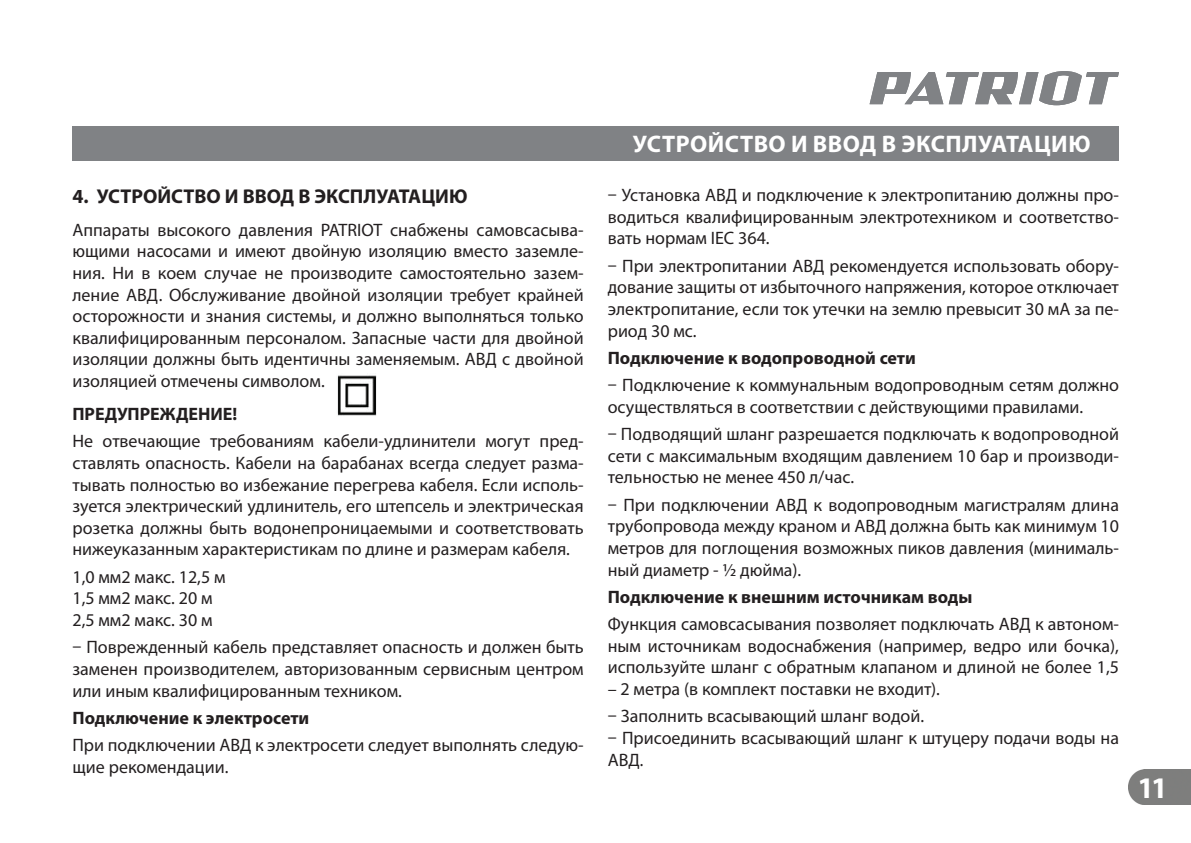
<style>
.page{position:relative;width:1191px;height:843px;background:#fff}
.page>*{position:absolute;margin:0;border:0;box-sizing:border-box;transform-origin:0 0}
.t1{font:700 30px "Myriad Pro";color:#fff}
.t2{font:700 24px "Myriad Pro";letter-spacing:.02em;color:#fff}
.t3{font:700 20px "Myriad Pro";color:#231f20}
.t4{font:18px/21.6px "Myriad Pro";color:#231f20;text-align:justify}
.t5{font:700 18px "Myriad Pro";color:#231f20}
</style>
<div class="page">
<div style="left:1129px;top:769px;width:62px;height:35px;background:#7e7e7d"></div>
<svg style="left:870px;top:71px;width:249px;height:34px"></svg>
<div style="left:72px;top:126px;width:1047px;height:34px;background:#808285"></div>
<img style="left:337px;top:375px;width:40px;height:41px">
<p class="t3" style="left:72px;top:185px;width:397px">4. УСТРОЙСТВО И ВВОД В ЭКСПЛУАТАЦИЮ</p>
<p class="t4" style="left:72px;top:218px;width:513px">Аппараты высокого давления PATRIOT снабжены самовсасыва&shy;ющими насосами и имеют двойную изоляцию вместо заземле&shy;ния. Ни в коем случае не производите самостоятельно зазем&shy;ление АВД. Обслуживание двойной изоляции требует крайней осторожности и знания системы, и должно выполняться только квалифицированным персоналом. Запасные части для двойной изоляции должны быть идентичны заменяемым. АВД с двойной изоляцией отмечены символом.</p>
<p class="t5" style="left:72px;top:403px;width:166px">ПРЕДУПРЕЖДЕНИЕ!</p>
<p class="t4" style="left:72px;top:430px;width:513px">Не отвечающие требованиям кабели-удлинители могут пред&shy;ставлять опасность. Кабели на барабанах всегда следует разма&shy;тывать полностью во избежание перегрева кабеля. Если исполь&shy;зуется электрический удлинитель, его штепсель и электрическая розетка должны быть водонепроницаемыми и соответствовать нижеуказанным характеристикам по длине и размерам кабеля.</p>
<p class="t4" style="left:72px;top:565px;width:155px;text-align:left">1,0 мм2 макс. 12,5 м<br>1,5 мм2 макс. 20 м<br>2,5 мм2 макс. 30 м</p>
<p class="t4" style="left:72px;top:635px;width:513px">– Поврежденный кабель представляет опасность и должен быть заменен производителем, авторизованным сервисным центром или иным квалифицированным техником.</p>
<p class="t5" style="left:72px;top:707px;width:238px">Подключение к электросети</p>
<p class="t4" style="left:72px;top:733px;width:513px">При подключении АВД к электросети следует выполнять следую&shy;щие рекомендации.</p>
<h2 class="t2" style="left:633px;top:131px;width:459px">УСТРОЙСТВО И ВВОД В ЭКСПЛУАТАЦИЮ</h2>
<p class="t4" style="left:608px;top:184px;width:513px">– Установка АВД и подключение к электропитанию должны про&shy;водиться квалифицированным электротехником и соответство&shy;вать нормам IEC 364.</p>
<p class="t4" style="left:608px;top:254px;width:513px">– При электропитании АВД рекомендуется использовать обору&shy;дование защиты от избыточного напряжения, которое отключает электропитание, если ток утечки на землю превысит 30 мА за пе&shy;риод 30 мс.</p>
<p class="t5" style="left:608px;top:347px;width:310px">Подключение к водопроводной сети</p>
<p class="t4" style="left:608px;top:374px;width:513px">– Подключение к коммунальным водопроводным сетям должно осуществляться в соответствии с действующими правилами.</p>
<p class="t4" style="left:608px;top:423px;width:513px">– Подводящий шланг разрешается подключать к водопроводной сети с максимальным входящим давлением 10 бар и производи&shy;тельностью не менее 450 л/час.</p>
<p class="t4" style="left:608px;top:493px;width:513px">– При подключении АВД к водопроводным магистралям длина трубопровода между краном и АВД должна быть как минимум 10 метров для поглощения возможных пиков давления (минималь&shy;ный диаметр - ½ дюйма).</p>
<p class="t5" style="left:608px;top:586px;width:366px">Подключение к внешним источникам воды</p>
<p class="t4" style="left:608px;top:612px;width:513px">Функция самовсасывания позволяет подключать АВД к автоном&shy;ным источникам водоснабжения (например, ведро или бочка), используйте шланг с обратным клапаном и длиной не более 1,5</p>
<p class="t4" style="left:608px;top:677px;width:334px">– 2 метра (в комплект поставки не входит).</p>
<p class="t4" style="left:608px;top:704px;width:318px">– Заполнить всасывающий шланг водой.</p>
<p class="t4" style="left:608px;top:726px;width:513px">– Присоединить всасывающий шланг к штуцеру подачи воды на<br>АВД.</p>
<h1 class="t1" style="left:1137px;top:770px;width:32px">11</h1>
</div>
